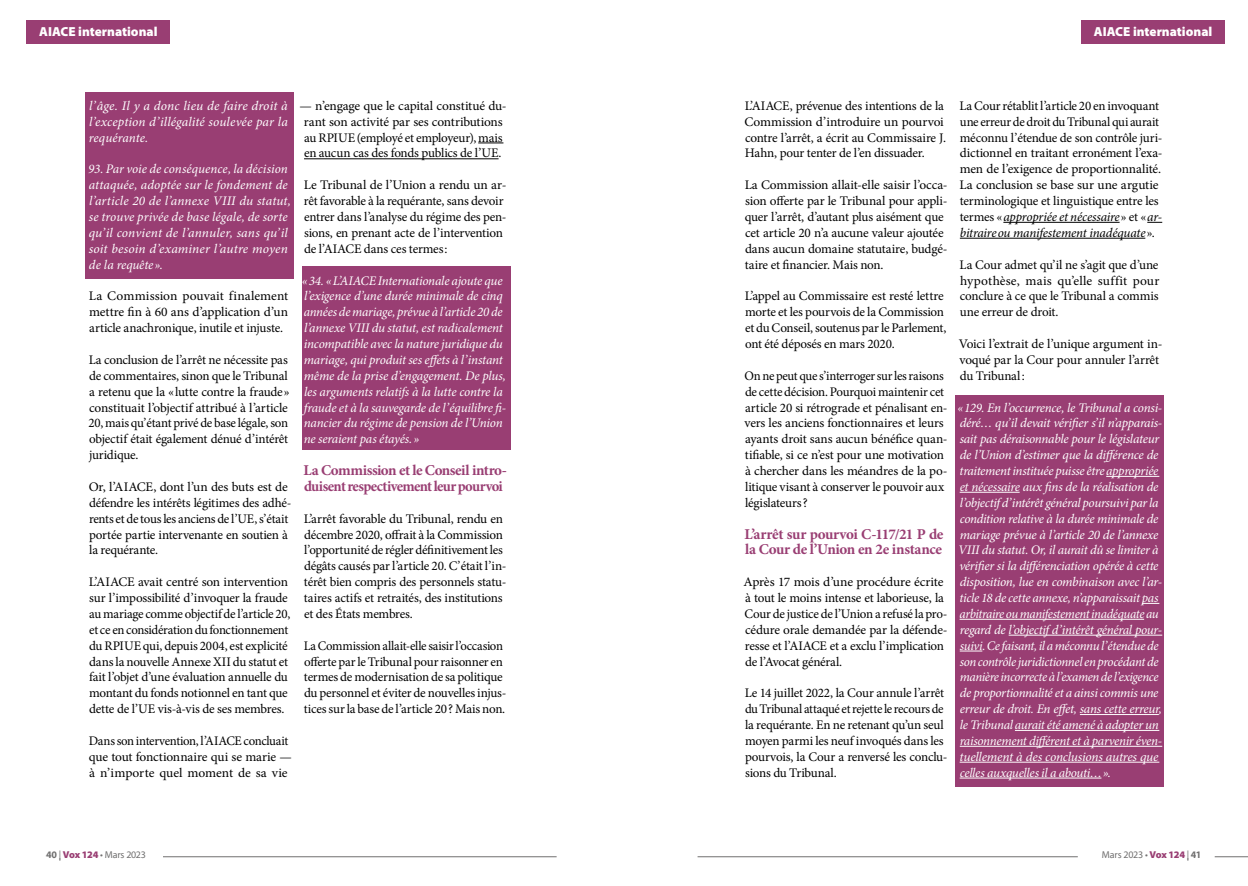
<style>
.page{position:relative;width:1248px;height:886px;background:#fff}
.page>*{position:absolute;margin:0;border:0;box-sizing:border-box;transform-origin:0 0}
.sstitre_rouge3{font:700 15px/15.9px "Minion Pro";letter-spacing:-.03em;color:#993e73}
.Body{font:13.12px/15.9px "Minion Pro";letter-spacing:-.02em;color:#000}
.Body-2{font:italic 13.12px/15.9px "Minion Pro";letter-spacing:-.02em;color:#fff}
.Body-3{font:italic 13.12px/15.9px "Minion Pro";letter-spacing:.005em;color:#fff}
.Kicker{font:900 13.12px "Myriad Pro";color:#fff}
.Body_Myriad{font:10px "Myriad Pro";letter-spacing:-.015em;color:#706f6f}
.s1{font-style:italic}
.s2{font-weight:700}
.s3{font-weight:900;color:#993e73}
</style>
<div class="page">
<hr style="left:697px;top:856px;width:380px;height:1px;background:#706f6f">
<hr style="left:156px;top:856px;width:400px;height:1px;background:#706f6f">
<hr style="left:1214px;top:856px;width:33px;height:1px;background:#706f6f">
<div style="left:85px;top:92px;width:208px;height:186px;background:#993e73"></div>
<div style="left:302px;top:267px;width:208px;height:183px;background:#993e73"></div>
<div style="left:955px;top:396px;width:208px;height:391px;background:#993e73"></div>
<div style="left:46px;top:831px;width:117px;height:26px;background:#fff"></div>
<div style="left:27px;top:20px;width:143px;height:23px;background:#993e73"></div>
<svg style="left:478px;top:143px;width:25px;height:1px"></svg>
<hr style="left:304px;top:158px;width:194px;height:1px;background:#000">
<hr style="left:1003px;top:222px;width:116px;height:1px;background:#000">
<svg style="left:1147px;top:222px;width:15px;height:1px"></svg>
<hr style="left:959px;top:238px;width:186px;height:1px;background:#000">
<hr style="left:1106px;top:476px;width:53px;height:1px;background:#fff">
<hr style="left:959px;top:492px;width:60px;height:1px;background:#fff">
<svg style="left:1142px;top:603px;width:17px;height:1px"></svg>
<hr style="left:959px;top:619px;width:184px;height:1px;background:#fff">
<hr style="left:1008px;top:635px;width:154px;height:1px;background:#fff">
<svg style="left:959px;top:651px;width:23px;height:1px"></svg>
<hr style="left:1079px;top:714px;width:79px;height:1px;background:#fff">
<hr style="left:1014px;top:730px;width:145px;height:1px;background:#fff">
<hr style="left:959px;top:746px;width:203px;height:1px;background:#fff">
<hr style="left:959px;top:762px;width:200px;height:1px;background:#fff">
<hr style="left:959px;top:778px;width:142px;height:1px;background:#fff">
<div style="left:1081px;top:20px;width:143px;height:23px;background:#993e73"></div>
<p class="Kicker" style="left:39px;top:23px;width:120px">AIACE international</p>
<p class="Body-2" style="left:89px;top:98px;width:200px;text-align:justify">l’âge. Il y a donc lieu de faire droit à l’exception d’illégalité soulevée par la requérante.</p>
<p class="Body-3" style="left:88px;top:161px;width:204px">93. Par voie de conséquence, la décision attaquée, adoptée sur le fondement de l’article 20 de l’annexe VIII du statut, se trouve privée de base légale, de sorte qu’il convient de l’annuler, sans qu’il soit besoin d’examiner l’autre moyen de la requête».</p>
<p class="Body" style="left:89px;top:288px;width:201px;text-align:justify">La Commission pouvait finalement mettre fin à 60 ans d’application d’un article anachronique, inutile et injuste.</p>
<p class="Body" style="left:88px;top:352px;width:203px">La conclusion de l’arrêt ne nécessite pas de commentaires, sinon que le Tribunal a retenu que la «lutte contre la fraude» constituait l’objectif attribué à l’article 20, mais qu’étant privé de base légale, son objectif était également dénué d’intérêt juridique.</p>
<p class="Body" style="left:89px;top:479px;width:204px">Or, l’AIACE, dont l’un des buts est de défendre les intérêts légitimes des adhé&shy;rents et de tous les anciens de l’UE, s’était portée partie intervenante en soutien à la requérante.</p>
<p class="Body" style="left:89px;top:574px;width:203px">L’AIACE avait centré son intervention sur l’impossibilité d’invoquer la fraude au mariage comme objectif de l’article 20, et ce en considération du fonctionnement du RPIUE qui, depuis 2004, est explicité dans la nouvelle Annexe XII du statut et fait l’objet d’une évaluation annuelle du montant du fonds notionnel en tant que dette de l’UE vis-à-vis de ses membres.</p>
<p class="Body" style="left:89px;top:733px;width:205px">Dans son intervention, l’AIACE concluait que tout fonctionnaire qui se marie — à n’importe quel moment de sa vie</p>
<p class="Body" style="left:299px;top:98px;width:208px;text-align:center">— n’engage que le capital constitué du&shy;rant son activité par ses contributions au RPIUE (employé et employeur), mais en aucun cas des fonds publics de l’UE.</p>
<p class="Body" style="left:304px;top:177px;width:204px">Le Tribunal de l’Union a rendu un ar&shy;rêt favorable à la requérante, sans devoir entrer dans l’analyse du régime des pen&shy;sions, en prenant acte de l’intervention de l’AIACE dans ces termes:</p>
<p class="Body-2" style="left:302px;top:272px;width:206px">«34. «L’AIACE Internationale ajoute que l’exigence d’une durée minimale de cinq années de mariage, prévue à l’article 20 de l’annexe VIII du statut, est radicalement incompatible avec la nature juridique du mariage, qui produit ses effets à l’instant même de la prise d’engagement. De plus, les arguments relatifs à la lutte contre la fraude et à la sauvegarde de l’équilibre fi&shy;nancier du régime de pension de l’Union ne seraient pas étayés.»</p>
<p class="sstitre_rouge3" style="left:303px;top:462px;width:205px">La Commission et le Conseil intro&shy;duisent respectivement leur pourvoi</p>
<p class="Body" style="left:304px;top:511px;width:204px">L’arrêt favorable du Tribunal, rendu en décembre 2020, offrait à la Commission l’opportunité de régler définitivement les dégâts causés par l’article 20. C’était l’in&shy;térêt bien compris des personnels statu&shy;taires actifs et retraités, des institutions et des États membres.</p>
<p class="Body" style="left:304px;top:638px;width:204px">La Commission allait-elle saisir l’occasion offerte par le Tribunal pour raisonner en termes de modernisation de sa politique du personnel et éviter de nouvelles injus&shy;tices sur la base de l’article 20? Mais non.</p>
<p class="Kicker" style="left:1093px;top:23px;width:120px">AIACE international</p>
<p class="Body" style="left:744px;top:98px;width:203px">L’AIACE, prévenue des intentions de la Commission d’introduire un pourvoi contre l’arrêt, a écrit au Commissaire J.<br>Hahn, pour tenter de l’en dissuader.</p>
<p class="Body" style="left:744px;top:177px;width:204px">La Commission allait-elle saisir l’occa&shy;sion offerte par le Tribunal pour appli&shy;quer l’arrêt, d’autant plus aisément que cet article 20 n’a aucune valeur ajoutée dans aucun domaine statutaire, budgé&shy;taire et financier. Mais non.</p>
<p class="Body" style="left:744px;top:288px;width:203px">L’appel au Commissaire est resté lettre morte et les pourvois de la Commission et du Conseil, soutenus par le Parlement, ont été déposés en mars 2020.</p>
<p class="Body" style="left:744px;top:368px;width:204px">On ne peut que s’interroger sur les raisons de cette décision. Pourquoi maintenir cet article 20 si rétrograde et pénalisant en&shy;vers les anciens fonctionnaires et leurs ayants droit sans aucun bénéfice quan&shy;tifiable, si ce n’est pour une motivation à chercher dans les méandres de la po&shy;litique visant à conserver le pouvoir aux législateurs?</p>
<p class="sstitre_rouge3" style="left:744px;top:526px;width:200px">L’arrêt sur pourvoi C-117/21 P de la Cour de l’Union en 2e instance</p>
<p class="Body" style="left:743px;top:574px;width:206px">Après 17 mois d’une procédure écrite à tout le moins intense et laborieuse, la Cour de justice de l’Union a refusé la pro&shy;cédure orale demandée par la défende&shy;resse et l’AIACE et a exclu l’implication de l’Avocat général.</p>
<p class="Body" style="left:744px;top:685px;width:204px">Le 14 juillet 2022, la Cour annule l’arrêt du Tribunal attaqué et rejette le recours de la requérante. En ne retenant qu’un seul moyen parmi les neuf invoqués dans les pourvois, la Cour a renversé les conclu&shy;sions du Tribunal.</p>
<p class="Body" style="left:959px;top:98px;width:204px">La Cour rétablit l’article 20 en invoquant une erreur de droit du Tribunal qui aurait méconnu l’étendue de son contrôle juri&shy;dictionnel en traitant erronément l’exa&shy;men de l’exigence de proportionnalité.<br>La conclusion se base sur une argutie terminologique et linguistique entre les termes «<span class="s1">appropriée et nécessaire</span>» et «<span class="s1">ar&shy;bitraireou manifestement inadéquate</span>».</p>
<p class="Body" style="left:959px;top:257px;width:201px;text-align:justify">La Cour admet qu’il ne s’agit que d’une hypothèse, mais qu’elle suffit pour conclure à ce que le Tribunal a commis une erreur de droit.</p>
<p class="Body" style="left:958px;top:336px;width:205px">Voici l’extrait de l’unique argument in&shy;voqué par la Cour pour annuler l’arrêt du Tribunal:</p>
<p class="Body-2" style="left:957px;top:399px;width:206px">«129. En l’occurrence, le Tribunal a consi&shy;déré… qu’il devait vérifier s’il n’apparais&shy;sait pas déraisonnable pour le législateur de l’Union d’estimer que la différence de traitement instituée puisse être appropriée et nécessaire aux fins de la réalisation de l’objectif d’intérêt général poursuivi par la condition relative à la durée minimale de mariage prévue à l’article 20 de l’annexe VIII du statut. Or, il aurait dû se limiter à vérifier si la différenciation opérée à cette disposition, lue en combinaison avec l’ar&shy;ticle 18 de cette annexe, n’apparaissait pas arbitraire ou manifestement inadéquate au regard de l’objectif d’intérêt général pour&shy;suivi. Ce faisant, il a méconnu l’étendue de son contrôle juridictionnel en procédant de manière incorrecte à l’examen de l’exigence de proportionnalité et a ainsi commis une erreur de droit. En effet, sans cette erreur, le Tribunal aurait été amené à adopter un raisonnement différent et à parvenir éven&shy;tuellement à des conclusions autres que celles auxquelles il a abouti…».</p>
<p class="Body_Myriad" style="left:46px;top:848px;width:102px"><span class="s2">40</span> | <span class="s3">Vox 124</span> • Mars 2023</p>
<p class="Body_Myriad" style="left:1101px;top:848px;width:101px">Mars 2023 • <span class="s3">Vox 124</span> | <span class="s2">41</span></p>
</div>
